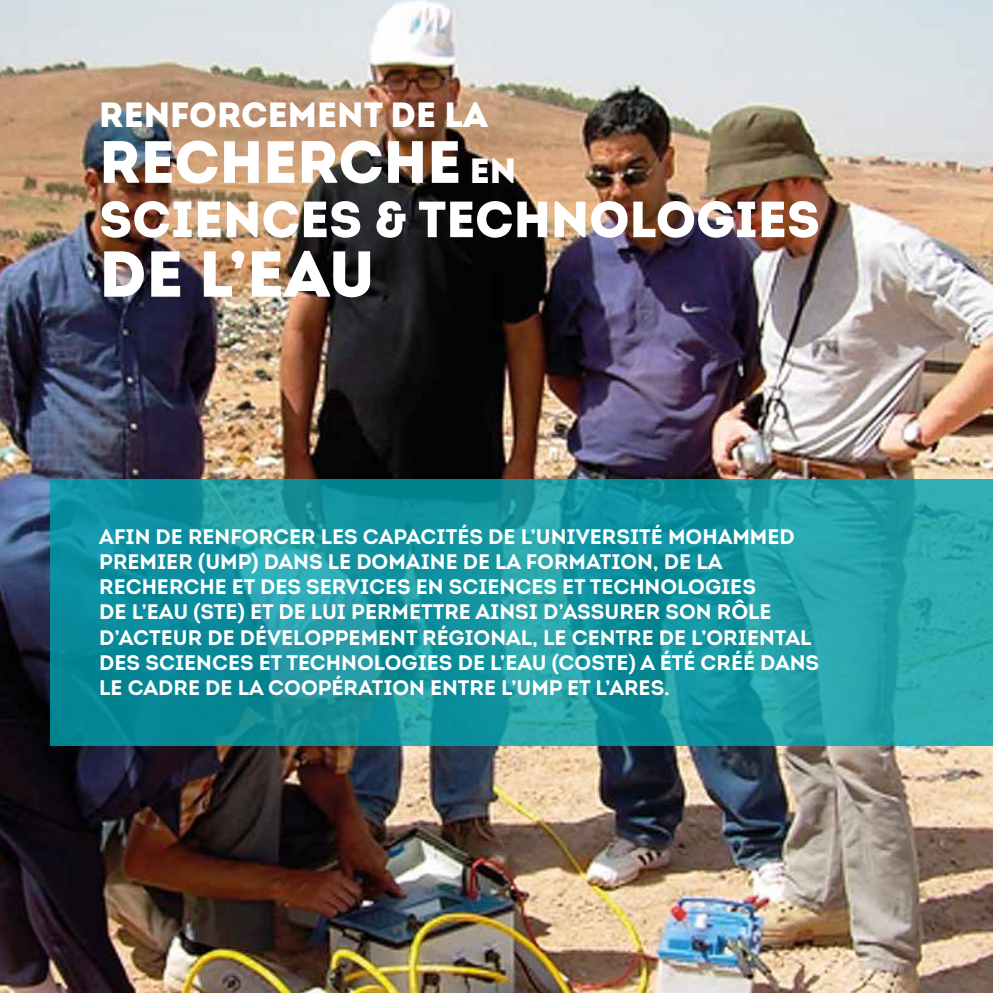
<style>
.page{position:relative;width:993px;height:993px;background:#fff}
.page>*{position:absolute;margin:0;border:0;box-sizing:border-box;transform-origin:0 0}
.t1{font:64.75px "Intro Black Caps";color:#fff}
.t2{font:59.5px "Intro Black Caps";color:#fff}
.t3{font:50.75px "Intro Black Caps";color:#fff}
.t4{font:35px "Intro Black Caps";color:#fff}
.t5{font:21px/25.2px "Intro Bold Caps";color:#fff}
.s1{font-size:35px}
</style>
<div class="page">
<img style="left:0;top:0;width:992px;height:992px">
<svg style="left:50px;top:479px;width:942px;height:266px;background:#1897a2"></svg>
<h3 class="t4" style="left:99px;top:91px;width:390px">RENFORCEMENT DE LA</h3>
<h2 class="t2" style="left:99px;top:123px;width:418px">RECHERCHE <span class="s1">EN</span></h2>
<h3 class="t3" style="left:99px;top:186px;width:721px">SCIENCES &amp; TECHNOLOGIES</h3>
<h1 class="t1" style="left:99px;top:231px;width:277px">DE L’EAU</h1>
<p class="t5" style="left:99px;top:523px;width:721px">AFIN DE RENFORCER LES CAPACITÉS DE L’UNIVERSITÉ MOHAMMED PREMIER (UMP) DANS LE DOMAINE DE LA FORMATION, DE LA RECHERCHE ET DES SERVICES EN SCIENCES ET TECHNOLOGIES<br>DE L’EAU (STE) ET DE LUI PERMETTRE AINSI D’ASSURER SON RÔLE D’ACTEUR DE DÉVELOPPEMENT RÉGIONAL, LE CENTRE DE L’ORIENTAL DES SCIENCES ET TECHNOLOGIES DE L’EAU (COSTE) A ÉTÉ CRÉÉ DANS LE CADRE DE LA COOPÉRATION ENTRE L’UMP ET L’ARES.</p>
</div>
